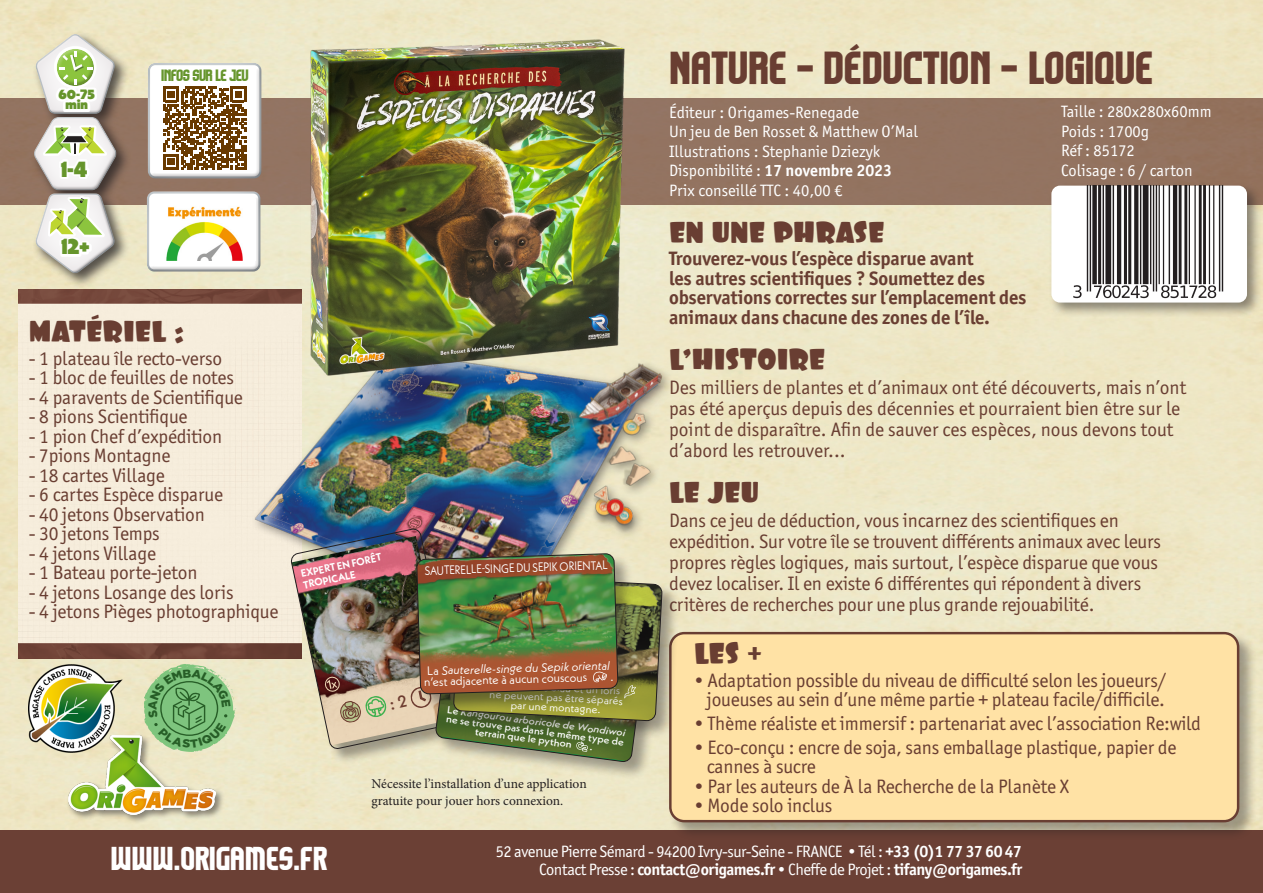
<style>
.page{position:relative;width:1263px;height:893px;background:#fff}
.page>*{position:absolute;margin:0;border:0;box-sizing:border-box;transform-origin:0 0}
.t1{font:42px "Komikazoom";color:#693e32}
.t2{font:30px "Foo";color:#693e32}
.t3{font:30px "Komikazoom";color:#fff}
.t4{font:22.35px "Tondu Beta";color:#66952c}
.t5{font:19.5px/21px "Officina Sans ITC Pro";letter-spacing:-.01em;color:#693e32}
.t6{font:700 19.5px/19.5px "Officina Sans ITC Pro";letter-spacing:-.01em;color:#693e32}
.t7{font:16.5px/19.5px "Officina Sans ITC Pro";color:#fff}
.t8{font:16.5px/18px "Officina Sans ITC Pro";letter-spacing:-.03em;color:#fff;text-align:right}
.t9{font:14.85px "Komikazoom";letter-spacing:-.04em;color:#66952c}
.t10{font:13.5px/16.2px "Minion Pro";color:#231f20}
.t11{font:13.5px/10.5px "Tondu Beta";color:#66952c;text-align:center}
.t12{font:italic 12.15px/10.9px "Neue Kabel";color:#fff}
.t13{font:12.15px "Neue Kabel";color:#fff;scale:.89 1}
.t14{font:10.95px "Neue Kabel";color:#fff;scale:1.05 1}
.t15{font:italic 10.95px "Neue Kabel";color:#fff;scale:1.05 1}
.t16{font:700 10.5px/11.6px "Neue Kabel";color:#fff}
.t17{font:500 10.2px "Neue Kabel";color:#fff;scale:1.07 1}
.t18{font:italic 500 10.2px "Neue Kabel";color:#fff;scale:1.07 1}
.s1{font-weight:700}
.s2{font-style:normal}
</style>
<div class="page">
<img style="left:0;top:0;width:1263px;height:831px">
<div style="left:0;top:831px;width:1263px;height:62px;background:#6b4035"></div>
<div style="left:669px;top:632px;width:588px;height:208px;background:#231f20;opacity:.4"></div>
<div style="left:670px;top:633px;width:568px;height:188px;background:#ffe2a5;border-radius:14px"></div>
<div style="left:669px;top:632px;width:570px;height:190px;border:2px solid #693e32;border-radius:14px"></div>
<img style="left:18px;top:289px;width:273px;height:369px">
<div style="left:66px;top:733px;width:159px;height:91px;background:#231f20;opacity:.5"></div>
<img style="left:68px;top:736px;width:148px;height:79px">
<div style="left:31px;top:31px;width:100px;height:257px;background:#231f20;opacity:.75"></div>
<div style="left:35px;top:31px;width:81px;height:82px;background:#ede4c0"></div>
<div style="left:38px;top:192px;width:78px;height:84px;background:#231f20;opacity:.3"></div>
<svg style="left:33px;top:34px;width:85px;height:240px"></svg>
<div style="left:1048px;top:182px;width:214px;height:136px;background:#231f20;opacity:.5"></div>
<div style="left:1051px;top:186px;width:196px;height:117px;background:#fff;border-radius:9px"></div>
<img style="left:1073px;top:186px;width:151px;height:113px">
<img style="left:232px;top:335px;width:437px;height:307px">
<div style="left:144px;top:189px;width:117px;height:79px;background:#fff;opacity:.3"></div>
<div style="left:144px;top:193px;width:117px;height:80px;background:#231f20;opacity:.3"></div>
<div style="left:145px;top:61px;width:117px;height:114px;background:#fff;opacity:.3"></div>
<div style="left:145px;top:64px;width:117px;height:116px;background:#231f20;opacity:.3"></div>
<svg style="left:163px;top:87px;width:83px;height:83px"></svg>
<img style="left:29px;top:665px;width:94px;height:88px">
<div style="left:436px;top:604px;width:229px;height:176px;background:#231f20;opacity:.4"></div>
<img style="left:289px;top:0;width:356px;height:410px">
<img style="left:152px;top:199px;width:103px;height:61px">
<div style="left:454px;top:574px;width:226px;height:165px;background:#231f20;opacity:.4"></div>
<svg style="left:144px;top:664px;width:92px;height:88px"></svg>
<img style="left:291px;top:528px;width:371px;height:234px">
<p class="t11" style="left:58px;top:89px;width:38px">60-75 min</p>
<p class="t4" style="left:61px;top:156px;width:28px">1-4</p>
<p class="t9" style="left:161px;top:65px;width:89px">INFOS SUR LE JEU</p>
<h1 class="t1" style="left:669px;top:40px;width:486px">NATURE - DÉDUCTION - LOGIQUE</h1>
<p class="t7" style="left:669px;top:102px;width:251px">Éditeur : Origames-Renegade<br>Un jeu de Ben Rosset &amp; Matthew O’Mal<br>Illustrations : Stephanie Dziezyk<br>Disponibilité : <span class="s1">17 novembre 2023<br></span>Prix conseillé TTC : 40,00 €</p>
<p class="t7" style="left:1061px;top:102px;width:152px">Taille : 280x280x60mm<br>Poids : 1700g<br>Réf : 85172<br>Colisage : 6 / carton</p>
<h2 class="t2" style="left:669px;top:215px;width:217px">EN UNE PHRASE</h2>
<p class="t6" style="left:669px;top:249px;width:359px">Trouverez-vous l’espèce disparue avant<br>les autres scientifiques ? Soumettez des observations correctes sur l’emplacement des animaux dans chacune des zones de l’île.</p>
<h2 class="t2" style="left:669px;top:342px;width:158px">L’HISTOIRE</h2>
<p class="t5" style="left:669px;top:377px;width:519px">Des milliers de plantes et d’animaux ont été découverts, mais n’ont pas été aperçus depuis des décennies et pourraient bien être sur le point de disparaître. Afin de sauver ces espèces, nous devons tout d’abord les retrouver...</p>
<h2 class="t2" style="left:669px;top:475px;width:91px">LE JEU</h2>
<p class="t5" style="left:669px;top:510px;width:494px">Dans ce jeu de déduction, vous incarnez des scientifiques en expédition. Sur votre île se trouvent différents animaux avec leurs propres règles logiques, mais surtout, l’espèce disparue que vous devez localiser. Il en existe 6 différentes qui répondent à divers critères de recherches pour une plus grande rejouabilité.</p>
<h2 class="t2" style="left:694px;top:636px;width:70px">LES +</h2>
<p class="t5" style="left:694px;top:670px;width:474px;line-height:19.5px;text-align:center">• Adaptation possible du niveau de difficulté selon les joueurs/ joueuses au sein d’une même partie + plateau facile/difficile.</p>
<p class="t5" style="left:694px;top:713px;width:508px">• Thème réaliste et immersif : partenariat avec l’association Re:wild</p>
<p class="t5" style="left:707px;top:737px;width:471px;line-height:19.5px;text-indent:-13px">• Eco-conçu : encre de soja, sans emballage plastique, papier de cannes à sucre</p>
<p class="t5" style="left:694px;top:775px;width:377px">• Par les auteurs de À la Recherche de la Planète X</p>
<p class="t5" style="left:694px;top:795px;width:140px">• Mode solo inclus</p>
<p class="t8" style="left:496px;top:842px;width:528px">52 avenue Pierre Sémard - 94200 Ivry-sur-Seine - FRANCE • Tél : <span class="s1">+33 (0)1 77 37 60 47<br></span>Contact Presse : <span class="s1">contact@origames.fr</span> • Cheffe de Projet : <span class="s1">tifany@origames.fr</span></p>
<p class="t4" style="left:61px;top:233px;width:30px">12+</p>
<h2 class="t2" style="left:29px;top:314px;width:157px">MATÉRIEL :</h2>
<p class="t5" style="left:29px;top:348px;width:195px">- 1 plateau île recto-verso</p>
<p class="t5" style="left:29px;top:367px;width:207px">- 1 bloc de feuilles de notes</p>
<p class="t5" style="left:29px;top:387px;width:216px">- 4 paravents de Scientifique</p>
<p class="t5" style="left:29px;top:406px;width:160px">- 8 pions Scientifique</p>
<p class="t5" style="left:29px;top:426px;width:195px">- 1 pion Chef d’expédition</p>
<p class="t5" style="left:29px;top:445px;width:143px">- 7pions Montagne</p>
<p class="t5" style="left:29px;top:465px;width:137px">- 18 cartes Village</p>
<p class="t5" style="left:29px;top:484px;width:196px">- 6 cartes Espèce disparue</p>
<p class="t5" style="left:29px;top:504px;width:178px">- 40 jetons Observation</p>
<p class="t5" style="left:29px;top:523px;width:133px">- 30 jetons Temps</p>
<p class="t5" style="left:29px;top:543px;width:129px">- 4 jetons Village</p>
<p class="t5" style="left:29px;top:562px;width:170px">- 1 Bateau porte-jeton</p>
<p class="t5" style="left:29px;top:582px;width:206px">- 4 jetons Losange des loris</p>
<p class="t5" style="left:29px;top:601px;width:251px">- 4 jetons Pièges photographique</p>
<p class="t16" style="left:300px;top:568px;width:84px;rotate:-12deg">EXPERT EN FORÊT<br>TROPICALE</p>
<p class="t13" style="left:424px;top:563px;width:208px;rotate:-2deg">SAUTERELLE-SINGE DU SEPIK ORIENTAL</p>
<p class="t12" style="left:423px;top:666px;width:188px;rotate:-2deg"><span class="s2">La</span> Sauterelle-singe du Sepik oriental <span class="s2">n’est adjacente à aucun couscous</span></p>
<p class="t15" style="left:476px;top:676px;width:140px;rotate:3deg"><span class="s2">Le</span> Petit-duc de Siau <span class="s2">et un loris</span></p>
<p class="t14" style="left:490px;top:687px;width:129px;rotate:3deg">ne peuvent pas être séparés</p>
<p class="t14" style="left:511px;top:698px;width:87px;rotate:3deg">par une montagne.</p>
<p class="t18" style="left:448px;top:702px;width:169px;rotate:8deg"><span class="s2">Le</span> Kangourou arboricole de Wondiwoi</p>
<p class="t17" style="left:447px;top:711px;width:169px;rotate:8deg">ne se trouve pas dans le même type de</p>
<p class="t17" style="left:476px;top:725px;width:93px;rotate:8deg">terrain que le python</p>
<p class="t10" style="left:372px;top:776px;width:217px">Nécessite l’installation d’une application gratuite pour jouer hors connexion.</p>
<h2 class="t3" style="left:110px;top:838px;width:218px">WWW.ORIGAMES.FR</h2>
</div>
